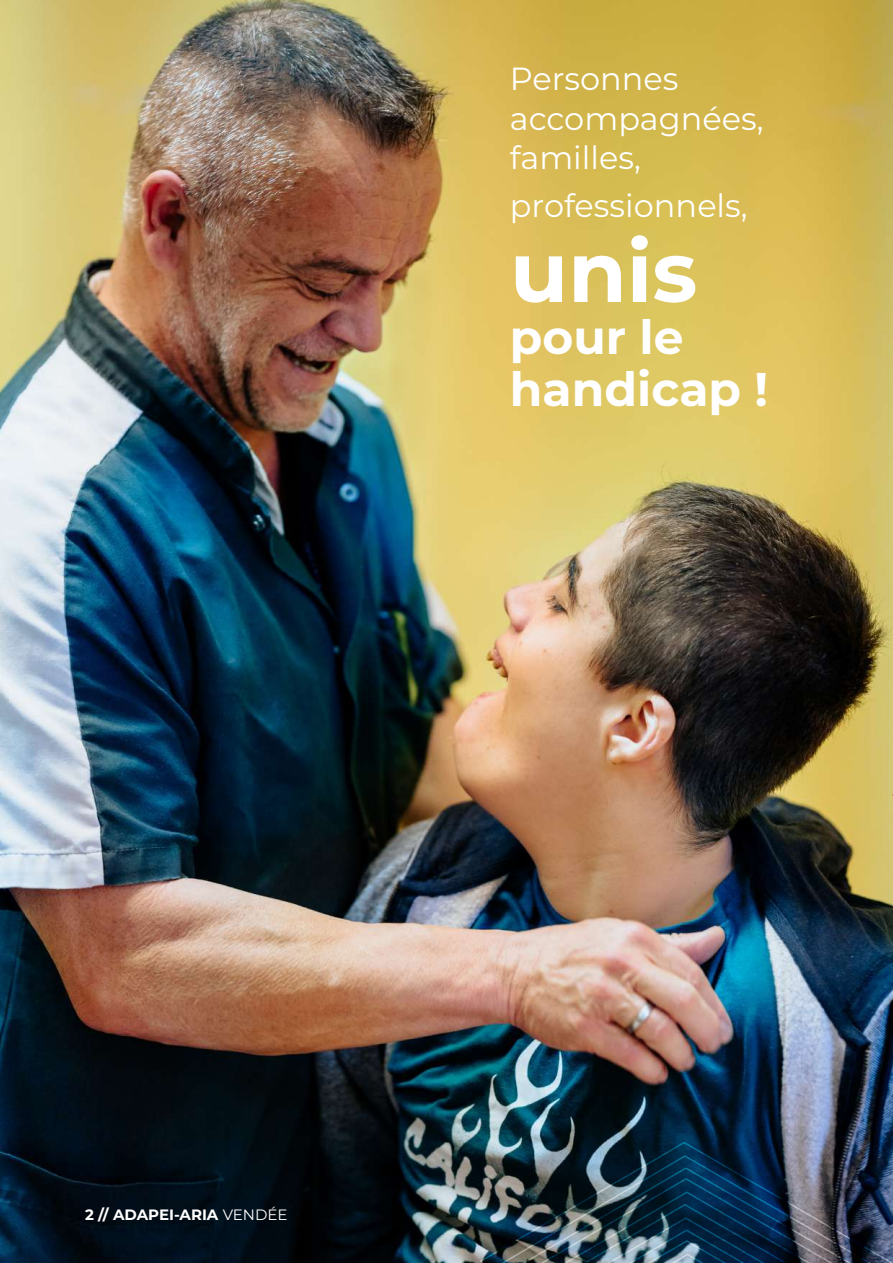
<style>
.page{position:relative;width:893px;height:1263px;background:#fff}
.page>*{position:absolute;margin:0;border:0;box-sizing:border-box;transform-origin:0 0}
.t1{font:700 84.75px "Montserrat";color:#fff}
.t2{font:700 47.25px/51.8px "Montserrat";color:#fff}
.t3{font:31.95px/39.6px "Montserrat";color:#fff}
.t4{font:700 15px "Montserrat";color:#fff}
.s1{font-weight:400}
</style>
<div class="page">
<img style="left:0;top:0;width:893px;height:1263px">
<img style="left:478px;top:1141px;width:415px;height:13px">
<img style="left:477px;top:1154px;width:416px;height:12px">
<img style="left:477px;top:1166px;width:416px;height:97px">
<p class="t3" style="left:510px;top:58px;width:255px">Personnes accompagnées, familles,</p>
<p class="t3" style="left:510px;top:184px;width:239px">professionnels,</p>
<h1 class="t1" style="left:510px;top:211px;width:189px">unis</h1>
<h2 class="t2" style="left:510px;top:309px;width:260px">pour le handicap !</h2>
<p class="t4" style="left:85px;top:1204px;width:204px">2 // ADAPEI-ARIA <span class="s1">VENDÉE</span></p>
</div>
